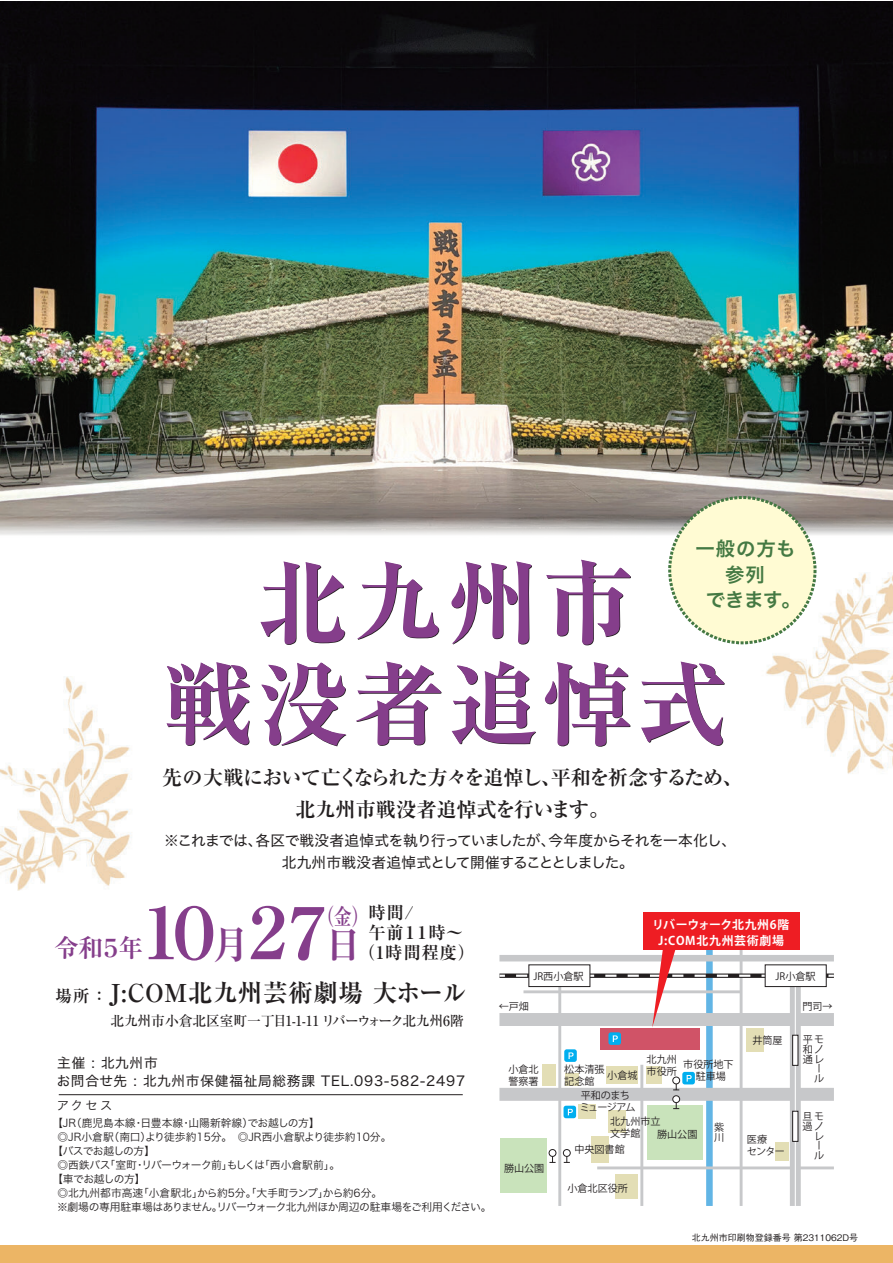
<style>
.page{position:relative;width:893px;height:1263px;background:#fff}
.page>*{position:absolute;margin:0;border:0;box-sizing:border-box;transform-origin:0 0}
.t1{font:700 expanded 91.35px/100.9px "Ryumin Pr 5";letter-spacing:.04em;color:#231f20;text-align:center}
.t2{font:700 24.9px "Ryumin Pr 5";color:#853e8b}
.t3{font:700 24.6px "Ryumin Pr 5";letter-spacing:.02em;color:#231f20}
.t4{font:700 22.65px "Ryumin Pr 5";color:#853e8b;scale:.79 1}
.t5{font:700 20.25px/31px "Ryumin Pr 5";letter-spacing:-.025em;color:#231f20;text-align:center}
.t6{font:19.35px/25.5px "Hiragino Sans W6";letter-spacing:.035em;color:#447943;text-align:center}
.t7{font:700 17.25px/20px "Ryumin Pr 5";letter-spacing:.04em;color:#231f20}
.t8{font:14.7px/22.4px "Hiragino Sans W4";letter-spacing:-.035em;color:#231f20;text-align:center}
.t9{font:500 13.95px "Ryumin Pr 5";letter-spacing:-.025em;color:#231f20}
.t10{font:13.65px/18.1px "Hiragino Sans W4";letter-spacing:.06em;color:#231f20}
.t11{font:12.3px "Hiragino Sans W3";color:#231f20}
.t12{font:700 11.85px/15.9px "Koz Go Pr 6 N";letter-spacing:.06em;color:#fff;text-align:center}
.t13{font:10.8px "Hiragino Sans W3";color:#231f20}
.t14{font:10.8px "Hiragino Sans W3";letter-spacing:-.03em;color:#231f20}
.t15{font:10.8px "Hiragino Sans W3";letter-spacing:-.055em;color:#231f20}
.t16{font:10.8px "Hiragino Sans W3";letter-spacing:-.065em;color:#231f20}
.t17{font:10.05px/11.6px "Koz Go Pr 6 N";color:#231f20}
.t18{font:10.05px/11.6px "Koz Go Pr 6 N";letter-spacing:-.05em;color:#231f20}
.t19{font:500 9px "Gothic BBB Pr 5";color:#231f20}
.s1{font-size:71.4px;color:#853e8b}
.s2{font-size:38.1px;color:#853e8b}
.s3{font-size:16.5px}
</style>
<div class="page">
<img style="left:0;top:1px;width:893px;height:889px">
<svg style="left:0;top:517px;width:893px;height:37px"></svg>
<div style="left:0;top:1245px;width:893px;height:18px;background:#ecb565"></div>
<div style="left:706px;top:944px;width:7px;height:262px;background:#62b5e5"></div>
<div style="left:790px;top:974px;width:11px;height:232px;background:#c7c8ca"></div>
<div style="left:499px;top:955px;width:335px;height:6px;background:#c7c8ca"></div>
<div style="left:499px;top:1013px;width:335px;height:13px;background:#c7c8ca"></div>
<div style="left:499px;top:1088px;width:335px;height:13px;background:#c7c8ca"></div>
<hr style="left:597px;top:1166px;width:237px;height:3px;background:#c7c8ca">
<hr style="left:740px;top:944px;width:2px;height:262px;background:#c7c8ca">
<hr style="left:558px;top:979px;width:3px;height:227px;background:#c7c8ca">
<hr style="left:640px;top:1065px;width:3px;height:141px;background:#c7c8ca">
<hr style="left:795px;top:979px;width:1px;height:227px;background:#fff">
<div style="left:499px;top:973px;width:335px;height:5px;background:#231f20"></div>
<svg style="left:499px;top:974px;width:6px;height:3px"></svg>
<div style="left:542px;top:1064px;width:14px;height:22px;background:#e3deb5"></div>
<div style="left:565px;top:1073px;width:13px;height:13px;background:#e3deb5"></div>
<div style="left:606px;top:1066px;width:31px;height:17px;background:#e3deb5"></div>
<div style="left:646px;top:1066px;width:16px;height:17px;background:#e3deb5"></div>
<div style="left:746px;top:1028px;width:18px;height:23px;background:#e3deb5"></div>
<div style="left:500px;top:1138px;width:47px;height:55px;background:#c9e3bb"></div>
<div style="left:647px;top:1104px;width:56px;height:55px;background:#c9e3bb"></div>
<div style="left:591px;top:1136px;width:18px;height:26px;background:#e3deb5"></div>
<div style="left:608px;top:1110px;width:18px;height:22px;background:#e3deb5"></div>
<div style="left:578px;top:1104px;width:18px;height:14px;background:#e3deb5"></div>
<div style="left:615px;top:1174px;width:23px;height:25px;background:#e3deb5"></div>
<div style="left:775px;top:1142px;width:13px;height:19px;background:#e3deb5"></div>
<div style="left:600px;top:1028px;width:99px;height:21px;background:#d05367"></div>
<svg style="left:792px;top:1035px;width:6px;height:30px"></svg>
<svg style="left:792px;top:1111px;width:6px;height:30px"></svg>
<div style="left:682px;top:1072px;width:13px;height:12px;background:#00aeef;border-radius:3px"></div>
<svg style="left:687px;top:1075px;width:5px;height:6px"></svg>
<svg style="left:563px;top:1106px;width:13px;height:12px"></svg>
<svg style="left:568px;top:1109px;width:5px;height:6px"></svg>
<div style="left:564px;top:1049px;width:13px;height:13px;background:#00aeef;border-radius:3px"></div>
<svg style="left:568px;top:1052px;width:5px;height:7px"></svg>
<div style="left:608px;top:1032px;width:13px;height:13px;background:#00aeef;border-radius:3px"></div>
<svg style="left:613px;top:1035px;width:5px;height:7px"></svg>
<div style="left:563px;top:1149px;width:7px;height:7px;border:1px solid #231f20;border-radius:50%"></div>
<svg style="left:564px;top:1156px;width:6px;height:7px"></svg>
<div style="left:673px;top:1096px;width:7px;height:6px;background:#fff;border-radius:50%"></div>
<div style="left:673px;top:1095px;width:7px;height:8px;border:1px solid #231f20;border-radius:50%"></div>
<svg style="left:673px;top:1103px;width:6px;height:6px"></svg>
<div style="left:673px;top:1077px;width:7px;height:7px;border:1px solid #231f20;border-radius:50%"></div>
<svg style="left:673px;top:1084px;width:6px;height:7px"></svg>
<div style="left:549px;top:1149px;width:7px;height:7px;border:1px solid #231f20;border-radius:50%"></div>
<svg style="left:549px;top:1156px;width:7px;height:7px"></svg>
<hr style="left:59px;top:1094px;width:404px;height:1px;background:#231f20">
<div style="left:643px;top:912px;width:157px;height:38px;background:#ee1d23"></div>
<svg style="left:516px;top:950px;width:318px;height:78px"></svg>
<div style="left:670px;top:497px;width:145px;height:146px;background:#fffbd3;border-radius:50%"></div>
<div style="left:668px;top:496px;width:148px;height:148px;border:3px dashed #447943;border-radius:50%"></div>
<h3 class="t6" style="left:695px;top:535px;width:107px">一般の方も参列<br>できます。</h3>
<h1 class="t1" style="left:163px;top:547px;width:568px">北九州市<br>戦没者追悼式</h1>
<h3 class="t5" style="left:162px;top:761px;width:582px">先の大戦において亡くなられた方々を追悼し、平和を祈念するため、北九州市戦没者追悼式を行います。</h3>
<h3 class="t8" style="left:164px;top:828px;width:573px">※これまでは、各区で戦没者追悼式を執り行っていましたが、今年度からそれを一本化し、　北九州市戦没者追悼式として開催することとしました。</h3>
<h3 class="t7" style="left:369px;top:902px;width:96px">時間/<br>午前１１時～</h3>
<h3 class="t4" style="left:316px;top:898px;width:69px">（金）</h3>
<h3 class="t7" style="left:125px;top:942px;width:351px"><span class="s1">１０</span><span class="s2">月</span><span class="s1">２７</span><span class="s2">日</span>（1 時間程度）</h3>
<h2 class="t2" style="left:54px;top:928px;width:91px">令和５年</h2>
<h3 class="t3" style="left:56px;top:973px;width:413px"><span class="s3">場所 ：</span> J:COM北九州芸術劇場 大ホール</h3>
<h3 class="t9" style="left:110px;top:1010px;width:355px">北九州市小倉北区室町一丁目1-1-11 リバーウォーク北九州6階</h3>
<h3 class="t10" style="left:57px;top:1053px;width:410px">主催 : 北九州市<br>お問合せ先 : 北九州市保健福祉局総務課 TEL.093-582-2497</h3>
<p class="t11" style="left:57px;top:1094px;width:57px">アクセス</p>
<p class="t13" style="left:52px;top:1114px;width:269px">【JR（鹿児島本線・日豊本線・山陽新幹線）でお越しの方】</p>
<p class="t13" style="left:57px;top:1128px;width:336px">◎JR小倉駅（南口）より徒歩約15分。　◎JR西小倉駅より徒歩約10分。</p>
<p class="t16" style="left:52px;top:1141px;width:104px">【バスでお越しの方】</p>
<p class="t15" style="left:57px;top:1155px;width:284px">◎西鉄バス「室町・リバーウォーク前」もしくは「西小倉駅前」。</p>
<p class="t15" style="left:52px;top:1169px;width:95px">【車でお越しの方】</p>
<p class="t13" style="left:57px;top:1183px;width:326px">◎北九州都市高速「小倉駅北」から約5分。「大手町ランプ」から約6分。</p>
<p class="t14" style="left:57px;top:1197px;width:436px">※劇場の専用駐車場はありません。リバーウォーク北九州ほか周辺の駐車場をご利用ください。</p>
<p class="t17" style="left:533px;top:970px;width:52px">JR西小倉駅</p>
<p class="t12" style="left:652px;top:916px;width:139px">リバーウォーク北九州6階<br>J:COM北九州芸術劇場</p>
<p class="t17" style="left:776px;top:970px;width:42px">JR小倉駅</p>
<p class="t17" style="left:499px;top:1000px;width:32px">←戸畑</p>
<p class="t17" style="left:802px;top:1000px;width:32px">門司→</p>
<p class="t17" style="left:803px;top:1034px;width:22px">平モ</p>
<p class="t17" style="left:803px;top:1044px;width:22px">和ノ</p>
<p class="t17" style="left:803px;top:1054px;width:22px">通レ</p>
<p class="t17" style="left:814px;top:1063px;width:7px">ー</p>
<p class="t17" style="left:814px;top:1073px;width:11px">ル</p>
<p class="t17" style="left:803px;top:1110px;width:22px">旦モ</p>
<p class="t17" style="left:803px;top:1120px;width:22px">過ノ</p>
<p class="t17" style="left:814px;top:1130px;width:11px">レ</p>
<p class="t17" style="left:814px;top:1140px;width:7px">ー</p>
<p class="t17" style="left:814px;top:1150px;width:11px">ル</p>
<p class="t17" style="left:752px;top:1035px;width:32px">井筒屋</p>
<p class="t17" style="left:647px;top:1054px;width:32px">北九州市役所</p>
<p class="t17" style="left:683px;top:1059px;width:52px">市役所地下　 駐車場</p>
<p class="t17" style="left:564px;top:1064px;width:42px">松本清張記念館</p>
<p class="t17" style="left:607px;top:1069px;width:32px">小倉城</p>
<p class="t17" style="left:508px;top:1064px;width:32px">小倉北警察署</p>
<p class="t18" style="left:580px;top:1090px;width:57px">平和のまちミュージアム</p>
<p class="t17" style="left:610px;top:1116px;width:52px">北九州市立文学館</p>
<p class="t17" style="left:714px;top:1122px;width:11px;line-height:10.1px">紫川</p>
<p class="t17" style="left:657px;top:1129px;width:42px">勝山公園</p>
<p class="t17" style="left:747px;top:1134px;width:40px">医療<br>センター</p>
<p class="t17" style="left:574px;top:1144px;width:52px">中央図書館</p>
<p class="t17" style="left:504px;top:1162px;width:42px">勝山公園</p>
<p class="t17" style="left:567px;top:1183px;width:62px">小倉北区役所</p>
<p class="t19" style="left:692px;top:1230px;width:168px">北九州市印刷物登録番号 第2311062D号</p>
</div>
